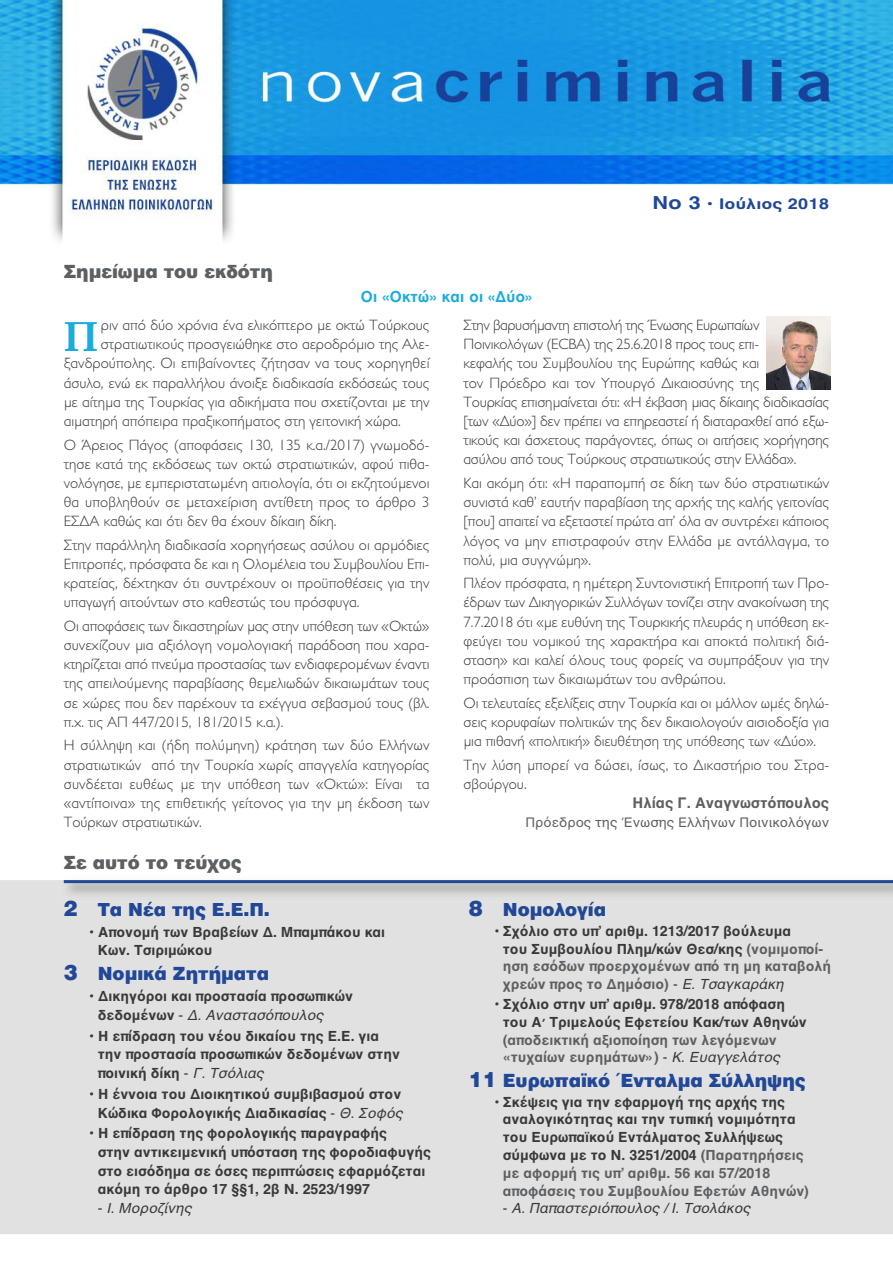
<style>
.page{position:relative;width:893px;height:1263px;background:#fff}
.page>*{position:absolute;margin:0;border:0;box-sizing:border-box;transform-origin:0 0}
.t1{font:700 42px "Palatino";color:#1aacdd}
.t2{font:900 18px "UB Helvetica";color:#214797}
.t3{font:900 18px "UB Helvetica";color:#5d6063}
.t4{font:300 15px/19.2px "Gill Sans Ell";color:#39383a;text-align:justify}
.t5{font:700 15px "Helvetica";color:#5d6063}
.t6{font:15px "UB Helvetica Bold";letter-spacing:.025em;color:#1aacdd}
.t7{font:700 15px "Helvetica";color:#214797;scale:1.2 1}
.t8{font:700 14.25px/18.8px "Helvetica";color:#39383a}
.t9{font:700 14.25px/17.9px "Helvetica";color:#5d6063}
.t10{font:italic 14.25px "Helvetica";color:#39383a}
.t11{font:13.5px "Helvetica";color:#5d6063}
.s1{font-size:18px}
.s2{font-size:21px}
.s3{font-weight:400}
.s4{font-weight:400;font-style:italic}
.s5{font-style:normal}
.s6{font-weight:400;color:#39383a}
.s7{color:#39383a}
.s8{font-weight:400;font-style:italic;color:#39383a}
.s9{color:#5d6063}
</style>
<div class="page">
<div style="left:0;top:880px;width:893px;height:354px;background:#e1e1e1"></div>
<img style="left:57px;top:880px;width:836px;height:22px">
<svg style="left:65px;top:900px;width:12px;height:2px"></svg>
<svg style="left:470px;top:900px;width:12px;height:2px"></svg>
<hr style="left:64px;top:880px;width:829px;height:3px;background:#214797">
<svg style="left:0;top:0;width:893px;height:241px"></svg>
<img style="left:767px;top:317px;width:64px;height:72px">
<p class="t7" style="left:652px;top:195px;width:149px"><span class="s1">No 3</span> • Ιούλιος 2018</p>
<p class="t3" style="left:64px;top:260px;width:211px">Σημείωμα του εκδότη</p>
<p class="t4" style="left:101px;top:315px;width:330px">ριν από δύο χρόνια ένα ελικόπτερο με οκτώ Τούρκους</p>
<p class="t4" style="left:101px;top:335px;width:330px">στρατιωτικούς προσγειώθηκε στο αεροδρόμιο της Αλε-</p>
<p class="t4" style="left:64px;top:354px;width:367px">ξανδρούπολης. Οι επιβαίνοντες ζήτησαν να τους χορηγηθεί</p>
<p class="t4" style="left:64px;top:373px;width:367px">άσυλο, ενώ εκ παραλλήλου άνοιξε διαδικασία εκδόσεώς τους</p>
<p class="t4" style="left:64px;top:392px;width:367px">με αίτημα της Τουρκίας για αδικήματα που σχετίζονται με την</p>
<p class="t4" style="left:64px;top:411px;width:339px">αιματηρή απόπειρα πραξικοπήματος στη γειτονική χώρα.</p>
<p class="t4" style="left:64px;top:435px;width:367px">Ο Άρειος Πάγος (αποφάσεις 130, 135 κ.α./2017) γνωμοδό&shy;τησε κατά της εκδόσεως των οκτώ στρατιωτικών, αφού πιθα&shy;νολόγησε, με εμπεριστατωμένη αιτιολογία, ότι οι εκζητούμενοι θα υποβληθούν σε μεταχείριση αντίθετη προς το άρθρο 3<br>ΕΣΔΑ καθώς και ότι δεν θα έχουν δίκαιη δίκη.</p>
<p class="t4" style="left:64px;top:535px;width:367px">Στην παράλληλη διαδικασία χορηγήσεως ασύλου οι αρμόδιες Επιτροπές, πρόσφατα δε και η Ολομέλεια του Συμβουλίου Επι&shy;κρατείας, δέχτηκαν ότι συντρέχουν οι προϋποθέσεις για την υπαγωγή αιτούντων στο καθεστώς του πρόσφυγα.</p>
<p class="t4" style="left:64px;top:616px;width:367px">Οι αποφάσεις των δικαστηρίων μας στην υπόθεση των «Οκτώ» συνεχίζουν μια αξιόλογη νομολογιακή παράδοση που χαρα&shy;κτηρίζεται από πνεύμα προστασίας των ενδιαφερομένων έναντι της απειλούμενης παραβίασης θεμελιωδών δικαιωμάτων τους σε χώρες που δεν παρέχουν τα εχέγγυα σεβασμού τους (βλ. π.χ. τις ΑΠ 447/2015, 181/2015 κ.α.).</p>
<p class="t4" style="left:64px;top:736px;width:367px">Η σύλληψη και (ήδη πολύμηνη) κράτηση των δύο Ελλήνων στρατιωτικών από την Τουρκία χωρίς απαγγελία κατηγορίας συνδέεται ευθέως με την υπόθεση των «Οκτώ»: Είναι τα «αντίποινα» της επιθετικής γείτονος για την μη έκδοση των Τούρκων στρατιωτικών.</p>
<p class="t6" style="left:361px;top:287px;width:173px">Οι «Οκτώ» και οι «Δύο»</p>
<p class="t4" style="left:463px;top:315px;width:367px;text-align:left">Στην βαρυσήμαντη επιστολή της Ένωσης Ευρωπαίων Ποινικολόγων (ECBA) της 25.6.2018 προς τους επι-<br>κεφαλής του Συμβουλίου της Ευρώπης καθώς και<br>τον Πρόεδρο και τον Υπουργό Δικαιοσύνης της<br>Τουρκίας επισημαίνεται ότι: «Η έκβαση μιας δίκαιης διαδικασίας [των «Δύο»] δεν πρέπει να επηρεαστεί ή διαταραχθεί από εξω&shy;τικούς και άσχετους παράγοντες, όπως οι αιτήσεις χορήγησης ασύλου από τους Τούρκους στρατιωτικούς στην Ελλάδα».</p>
<p class="t4" style="left:463px;top:473px;width:367px">Και ακόμη ότι: «Η παραπομπή σε δίκη των δύο στρατιωτικών συνιστά καθ’ εαυτήν παραβίαση της αρχής της καλής γειτονίας [που] απαιτεί να εξεταστεί πρώτα απ’ όλα αν συντρέχει κάποιος λόγος να μην επιστραφούν στην Ελλάδα με αντάλλαγμα, το πολύ, μια συγγνώμη».</p>
<p class="t4" style="left:463px;top:574px;width:367px">Πλέον πρόσφατα, η ημέτερη Συντονιστική Επιτροπή των Προ&shy;έδρων των Δικηγορικών Συλλόγων τονίζει στην ανακοίνωση της 7.7.2018 ότι «με ευθύνη της Τουρκικής πλευράς η υπόθεση εκ&shy;φεύγει του νομικού της χαρακτήρα και αποκτά πολιτική διά&shy;σταση» και καλεί όλους τους φορείς να συμπράξουν για την προάσπιση των δικαιωμάτων του ανθρώπου.</p>
<p class="t4" style="left:463px;top:693px;width:367px">Οι τελευταίες εξελίξεις στην Τουρκία και οι μάλλον ωμές δηλώ&shy;σεις κορυφαίων πολιτικών της δεν δικαιολογούν αισιοδοξία για μια πιθανή «πολιτική» διευθέτηση της υπόθεσης των «Δύο».</p>
<p class="t4" style="left:463px;top:755px;width:367px">Την λύση μπορεί να δώσει, ίσως, το Δικαστήριο του Στρα&shy;σβούργου.</p>
<p class="t5" style="left:632px;top:794px;width:198px">Ηλίας Γ. Αναγνωστόπουλος</p>
<p class="t11" style="left:525px;top:814px;width:305px">Πρόεδρος της Ένωσης Ελλήνων Ποινικολόγων</p>
<h1 class="t1" style="left:64px;top:317px;width:36px">Π</h1>
<p class="t3" style="left:64px;top:851px;width:179px">Σε αυτό το τεύχος</p>
<p class="t2" style="left:64px;top:898px;width:208px"><span class="s2">2</span> Τα Νέα της Ε.Ε.Π.</p>
<p class="t8" style="left:98px;top:922px;width:289px;text-indent:-8px"><span class="s3">•</span> Απονομή των Βραβείων Δ. Μπαμπάκου και<br>Κων. Τσιριμώκου</p>
<p class="t2" style="left:64px;top:963px;width:207px"><span class="s2">3</span> Νομικά Ζητήματα</p>
<p class="t8" style="left:98px;top:987px;width:257px;text-indent:-8px"><span class="s3">•</span> Δικηγόροι και προστασία προσωπικών δεδομένων <span class="s3">-</span> <span class="s4">Δ. Αναστασόπουλος</span></p>
<p class="t8" style="left:98px;top:1026px;width:304px;text-indent:-8px"><span class="s3">•</span> Η επίδραση του νέου δικαίου της Ε.Ε. για την προστασία προσωπικών δεδομένων στην ποινική δίκη <span class="s3">-</span> <span class="s4">Γ. Τσόλιας</span></p>
<p class="t8" style="left:89px;top:1085px;width:315px;text-align:center"><span class="s3">•</span> Η έννοια του Διοικητικού συμβιβασμού στον<br>Κώδικα Φορολογικής Διαδικασίας <span class="s3">-</span> <span class="s4">Θ. Σοφός</span></p>
<p class="t8" style="left:98px;top:1124px;width:335px;text-indent:-8px"><span class="s3">•</span> Η επίδραση της φορολογικής παραγραφής<br>στην αντικειμενική υπόσταση της φοροδιαφυγής στο εισόδημα σε όσες περιπτώσεις εφαρμόζεται ακόμη το άρθρο 17 §§1, 2β Ν. 2523/1997</p>
<p class="t10" style="left:98px;top:1200px;width:96px"><span class="s5">-</span> Ι. Μοροζίνης</p>
<p class="t2" style="left:469px;top:898px;width:139px"><span class="s2">8</span> Νομολογία</p>
<p class="t9" style="left:503px;top:922px;width:330px;text-indent:-9px"><span class="s6">•</span> <span class="s7">Σχόλιο στο υπ’ αριθμ. 1213/2017 βούλευμα<br>του Συμβουλίου Πλημ/κών Θεσ/κης</span> (νομιμοποί&shy;ηση εσόδων προερχομένων από τη μη καταβολή χρεών προς το Δημόσιο) <span class="s6">-</span> <span class="s8">Ε. Τσαγκαράκη</span></p>
<p class="t8" style="left:503px;top:995px;width:305px;line-height:17.9px;text-indent:-9px"><span class="s3">•</span> Σχόλιο στην υπ’ αριθμ. 978/2018 απόφαση του Α΄ Τριμελούς Εφετείου Κακ/των Αθηνών</p>
<p class="t9" style="left:503px;top:1031px;width:279px">(αποδεικτική αξιοποίηση των λεγόμενων «τυχαίων ευρημάτων») <span class="s6">-</span> <span class="s8">Κ. Ευαγγελάτος</span></p>
<p class="t2" style="left:469px;top:1069px;width:338px"><span class="s2">11</span> Ευρωπαϊκό Ένταλμα Σύλληψης</p>
<p class="t8" style="left:503px;top:1093px;width:308px;line-height:17.9px;text-indent:-9px"><span class="s3">•</span> Σκέψεις για την εφαρμογή της αρχής της αναλογικότητας και την τυπική νομιμότητα του Ευρωπαϊκού Εντάλματος Συλλήψεως σύμφωνα με το Ν. 3251/2004 <span class="s9">(Παρατηρήσεις με αφορμή τις υπ’ αριθμ. 56 και 57/2018 αποφάσεις του Συμβουλίου Εφετών Αθηνών)</span></p>
<p class="t10" style="left:503px;top:1200px;width:249px"><span class="s5">-</span> Α. Παπαστεριόπουλος / Ι. Τσολάκος</p>
</div>
